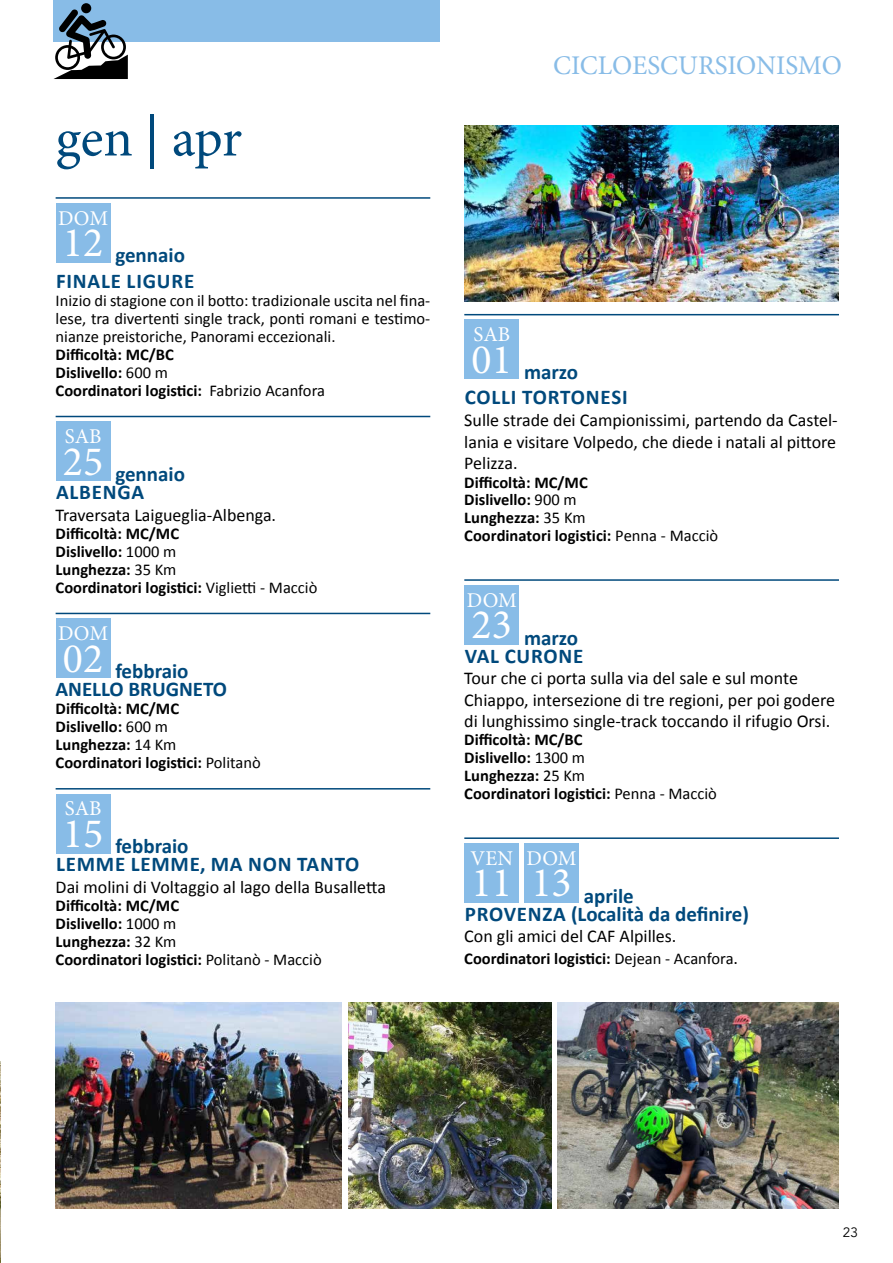
<style>
.page{position:relative;width:893px;height:1263px;background:#fff}
.page>*{position:absolute;margin:0;border:0;box-sizing:border-box;transform-origin:0 0}
.t1{font:54px "Minion Pro";letter-spacing:-.01em;color:#00497c}
.t2{font:42px "Minion Pro";color:#fff}
.t3{font:27px "Minion Pro";color:#88bce7}
.t4{font:700 21px/18px "Calibri";color:#00497c}
.t5{font:700 21px/18px "Calibri";letter-spacing:.035em;color:#00497c}
.t6{font:21px "Minion Pro";color:#fff}
.t7{font:700 21px/25.2px "Calibri";letter-spacing:.04em;color:#00497c;text-align:center}
.t8{font:700 21px/25.2px "Calibri";letter-spacing:.03em;color:#00497c}
.t9{font:700 21px/18px "Calibri";letter-spacing:.02em;color:#00497c}
.t10{font:700 21px/18px "Calibri";letter-spacing:.025em;color:#00497c;text-align:center}
.t11{font:18px/21.6px "Calibri";color:#000;text-align:justify}
.t12{font:700 16.5px/18px "Calibri";color:#000}
.t13{font:16.5px/18px "Calibri";color:#000;text-align:justify}
.t14{font:13.5px "Avenir";color:#000}
.s1{font-weight:400}
.s2{font-weight:400;font-size:18px}
</style>
<div class="page">
<hr style="left:56px;top:197px;width:374px;height:2px;background:#00497c">
<hr style="left:56px;top:416px;width:374px;height:1px;background:#00497c">
<hr style="left:56px;top:613px;width:374px;height:1px;background:#00497c">
<hr style="left:56px;top:788px;width:374px;height:1px;background:#00497c">
<div style="left:56px;top:203px;width:55px;height:59px;background:#88bce7"></div>
<div style="left:56px;top:421px;width:55px;height:60px;background:#88bce7"></div>
<div style="left:56px;top:618px;width:55px;height:60px;background:#88bce7"></div>
<div style="left:56px;top:794px;width:55px;height:59px;background:#88bce7"></div>
<hr style="left:464px;top:314px;width:375px;height:1px;background:#00497c">
<hr style="left:464px;top:579px;width:375px;height:2px;background:#00497c">
<hr style="left:464px;top:837px;width:375px;height:2px;background:#00497c">
<div style="left:464px;top:320px;width:55px;height:59px;background:#88bce7"></div>
<div style="left:464px;top:585px;width:55px;height:59px;background:#88bce7"></div>
<div style="left:464px;top:843px;width:55px;height:60px;background:#88bce7"></div>
<div style="left:524px;top:843px;width:55px;height:60px;background:#88bce7"></div>
<div style="left:54px;top:0;width:386px;height:42px;background:#88bce7"></div>
<svg style="left:53px;top:9px;width:75px;height:70px"></svg>
<div style="left:81px;top:3px;width:10px;height:10px;background:#000;border-radius:50%"></div>
<img style="left:558px;top:1002px;width:281px;height:207px">
<img style="left:56px;top:1002px;width:286px;height:207px">
<img style="left:464px;top:125px;width:375px;height:177px">
<img style="left:349px;top:1002px;width:202px;height:207px">
<img style="left:0;top:1061px;width:1px;height:202px">
<h1 class="t1" style="left:56px;top:115px;width:188px">gen | apr</h1>
<p class="t6" style="left:58px;top:209px;width:51px">DOM</p>
<p class="t7" style="left:56px;top:242px;width:140px"><sup>12</sup> gennaio<br>FINALE LIGURE</p>
<p class="t13" style="left:56px;top:291px;width:376px">Inizio di stagione con il botto: tradizionale uscita nel fina&shy;lese, tra divertenti single track, ponti romani e testimo&shy;nianze preistoriche, Panorami eccezionali.</p>
<p class="t12" style="left:56px;top:345px;width:271px">Difficoltà: MC/BC<br>Dislivello: <span class="s1">600 m<br></span>Coordinatori logistici: <span class="s1">Fabrizio Acanfora</span></p>
<p class="t6" style="left:65px;top:427px;width:38px">SAB</p>
<p class="t9" style="left:56px;top:464px;width:130px;text-indent:7px"><sup>25</sup> gennaio<br>ALBENGA</p>
<p class="t11" style="left:56px;top:503px;width:222px">Traversata Laigueglia-Albenga.</p>
<p class="t12" style="left:56px;top:523px;width:263px">Difficoltà: MC/MC<br>Dislivello: <span class="s1">1000 m<br></span>Lunghezza: <span class="s1">35 Km<br></span>Coordinatori logistici: <span class="s1">Viglietti - Macciò</span></p>
<p class="t6" style="left:58px;top:624px;width:51px">DOM</p>
<p class="t4" style="left:56px;top:661px;width:173px;text-indent:7px"><sup>02</sup> febbraio<br>ANELLO BRUGNETO</p>
<p class="t12" style="left:56px;top:699px;width:207px">Difficoltà: MC/MC<br>Dislivello: <span class="s1">600 m<br></span>Lunghezza: <span class="s1">14 Km<br></span>Coordinatori logistici: <span class="s1">Politanò</span></p>
<p class="t6" style="left:65px;top:800px;width:38px">SAB</p>
<p class="t5" style="left:56px;top:836px;width:305px;text-indent:7px"><sup>15</sup> febbraio<br>LEMME LEMME, MA NON TANTO</p>
<p class="t11" style="left:56px;top:876px;width:332px">Dai molini di Voltaggio al lago della Busalletta</p>
<p class="t12" style="left:56px;top:896px;width:268px">Difficoltà: MC/MC<br>Dislivello: <span class="s1">1000 m<br></span>Lunghezza: <span class="s1">32 Km<br></span>Coordinatori logistici: <span class="s1">Politanò - Macciò</span></p>
<h3 class="t3" style="left:553px;top:53px;width:290px">CICLOESCURSIONISMO</h3>
<p class="t6" style="left:473px;top:325px;width:38px">SAB</p>
<p class="t8" style="left:465px;top:359px;width:165px;text-indent:7px"><sup>01</sup> marzo<br>COLLI TORTONESI</p>
<p class="t11" style="left:464px;top:409px;width:375px">Sulle strade dei Campionissimi, partendo da Castel&shy;lania e visitare Volpedo, che diede i natali al pittore Pelizza.</p>
<p class="t12" style="left:464px;top:472px;width:255px">Difficoltà: MC/MC<br>Dislivello: <span class="s1">900 m<br></span>Lunghezza: <span class="s1">35 Km<br></span>Coordinatori logistici: <span class="s1">Penna - Macciò</span></p>
<p class="t6" style="left:467px;top:591px;width:51px">DOM</p>
<p class="t10" style="left:465px;top:628px;width:120px"><sup>23</sup> marzo<br>VAL CURONE</p>
<p class="t11" style="left:464px;top:667px;width:372px;text-align:left">Tour che ci porta sulla via del sale e sul monte<br>Chiappo, intersezione di tre regioni, per poi godere di lunghissimo single-track toccando il rifugio Orsi.</p>
<p class="t12" style="left:464px;top:730px;width:254px">Difficoltà: MC/BC<br>Dislivello: <span class="s1">1300 m<br></span>Lunghezza: <span class="s1">25 Km<br></span>Coordinatori logistici: <span class="s1">Penna - Macciò</span></p>
<p class="t6" style="left:527px;top:849px;width:51px">DOM</p>
<p class="t4" style="left:465px;top:886px;width:286px;text-indent:67px"><sup>13</sup> aprile<br>PROVENZA (Località da definire)</p>
<p class="t11" style="left:464px;top:925px;width:214px">Con gli amici del CAF Alpilles.</p>
<p class="t12" style="left:464px;top:949px;width:275px">Coordinatori logistici: <span class="s1">Dejean - Acanfora</span><span class="s2">.</span></p>
<p class="t6" style="left:471px;top:849px;width:44px">VEN</p>
<h2 class="t2" style="left:472px;top:865px;width:42px">11</h2>
<p class="t14" style="left:843px;top:1224px;width:17px">23</p>
</div>
